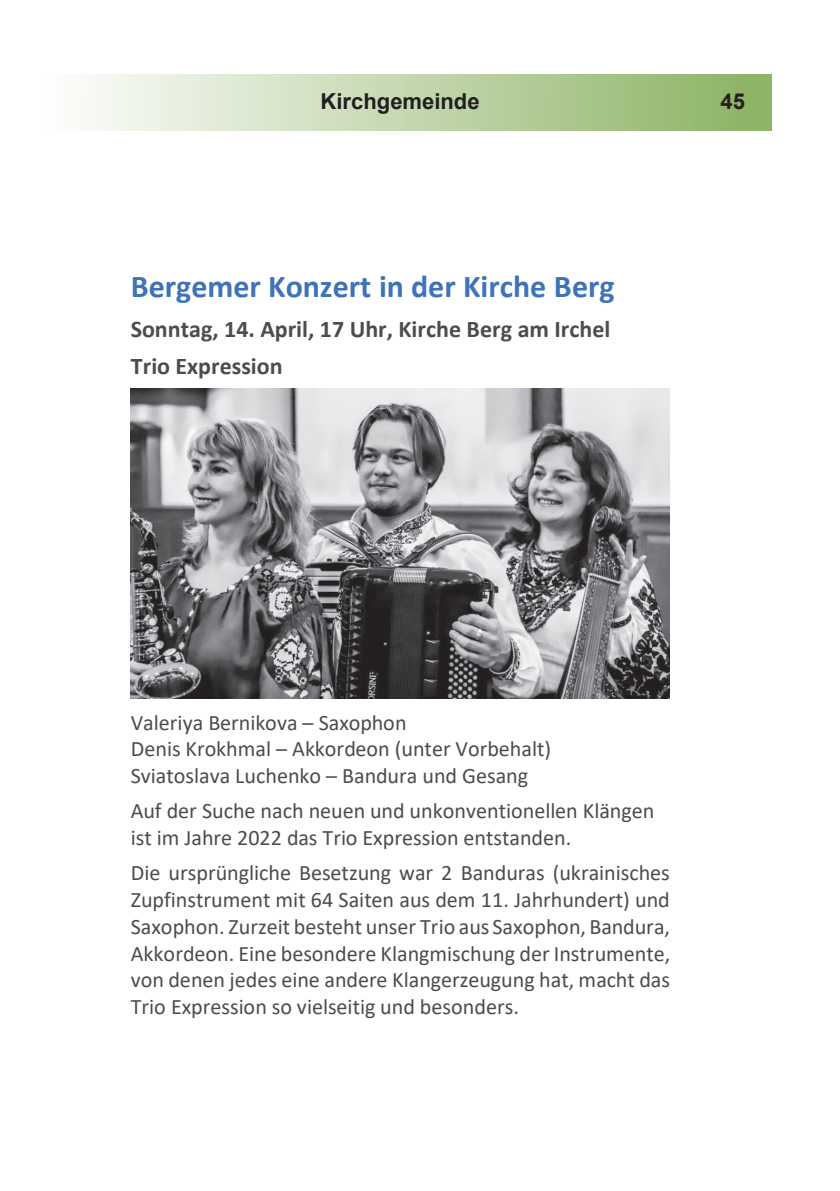
<style>
.page{position:relative;width:840px;height:1191px;background:#fff}
.page>*{position:absolute;margin:0;border:0;box-sizing:border-box;transform-origin:0 0}
.t1{font:700 32px "Calibri";color:#3e73b9}
.t2{font:700 24px/37.2px "Calibri";color:#4b4c4d}
.t3{font:22px/26.8px "Calibri";color:#4b4c4d}
.t4{font:700 22px "Arial";color:#231f20}
</style>
<div class="page">
<div style="left:45px;top:74px;width:726px;height:56px;background:linear-gradient(to right,#fefefd,#8bb263)"></div>
<img style="left:130px;top:388px;width:539px;height:311px">
<p class="t4" style="left:320px;top:86px;width:160px">Kirchgemeinde</p>
<p class="t4" style="left:720px;top:86px;width:26px">45</p>
<h1 class="t1" style="left:131px;top:264px;width:485px">Bergemer Konzert in der Kirche Berg</h1>
<p class="t2" style="left:131px;top:310px;width:481px">Sonntag, 14. April, 17 Uhr, Kirche Berg am Irchel<br>Trio Expression</p>
<p class="t3" style="left:131px;top:708px;width:421px">Valeriya Bernikova – Saxophon<br>Denis Krokhmal – Akkordeon (unter Vorbehalt)<br>Sviatoslava Luchenko – Bandura und Gesang</p>
<p class="t3" style="left:131px;top:797px;width:524px">Auf der Suche nach neuen und unkonventionellen Klängen ist im Jahre 2022 das Trio Expression entstanden.</p>
<p class="t3" style="left:131px;top:858px;width:541px;text-align:justify">Die ursprüngliche Besetzung war 2 Banduras (ukrainisches Zupfinstrument mit 64 Saiten aus dem 11. Jahrhundert) und Saxophon. Zurzeit besteht unser Trio aus Saxophon, Bandura, Akkordeon. Eine besondere Klangmischung der Instrumente, von denen jedes eine andere Klangerzeugung hat, macht das Trio Expression so vielseitig und besonders.</p>
</div>
